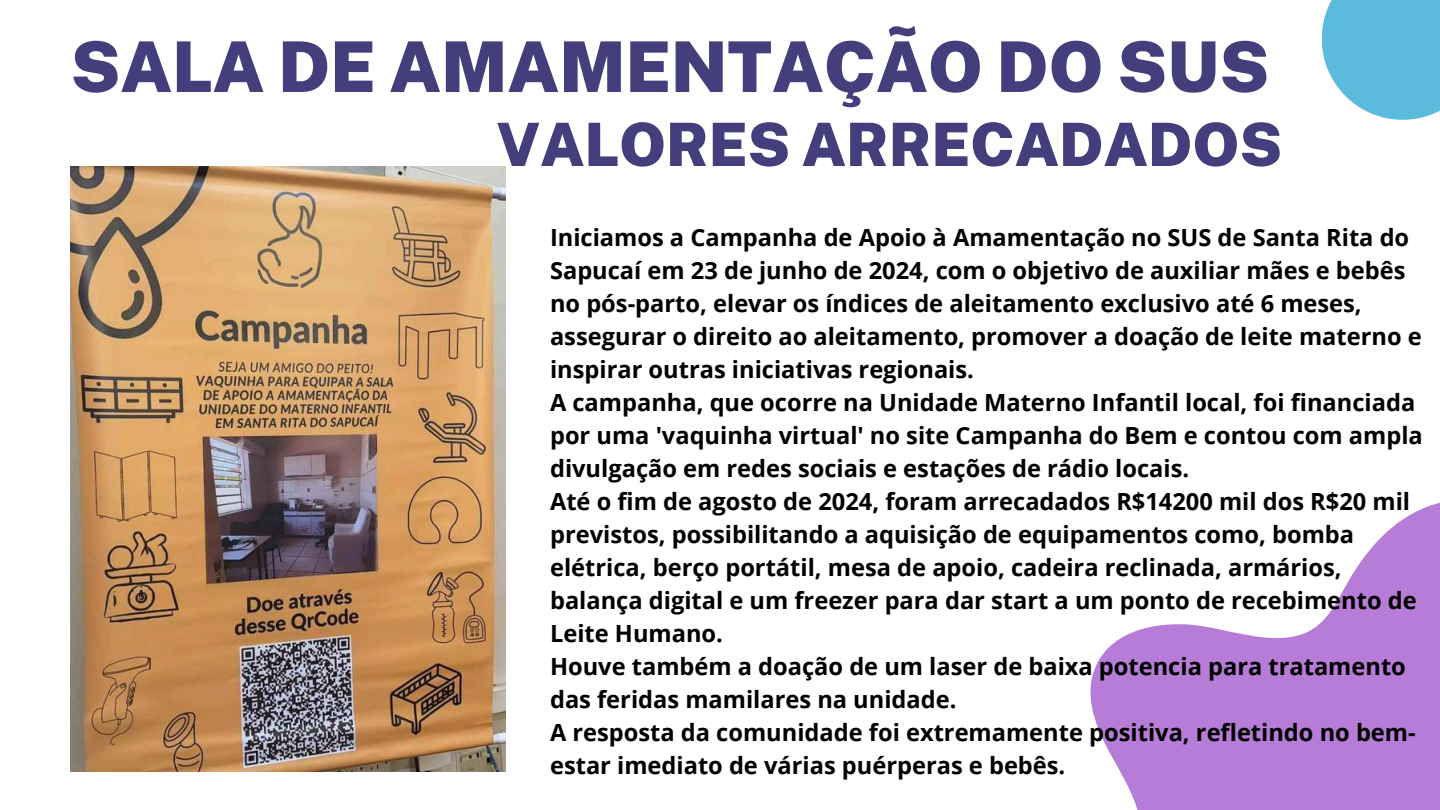
<style>
.page{position:relative;width:1440px;height:810px;background:#fff}
.page>*{position:absolute;margin:0;border:0;box-sizing:border-box;transform-origin:0 0}
.t1{font:900 70px "Public Sans";color:#443e7c}
.t2{font:900 59.8px "Public Sans";color:#443e7c}
.t3{font:700 23.6px/33px "Open Sans";color:#000}
</style>
<div class="page">
<svg style="left:1090px;top:502px;width:350px;height:308px;fill:#b77cd7"></svg>
<div style="left:1322px;top:0;width:118px;height:120px;background:#5bbbdd"></div>
<img style="left:70px;top:166px;width:435px;height:606px">
<h1 class="t1" style="left:70px;top:16px;width:1200px">SALA DE AMAMENTAÇÃO DO SUS</h1>
<h2 class="t2" style="left:496px;top:101px;width:787px">VALORES ARRECADADOS</h2>
<p class="t3" style="left:550px;top:220px;width:874px">Iniciamos a Campanha de Apoio à Amamentação no SUS de Santa Rita do Sapucaí em 23 de junho de 2024, com o objetivo de auxiliar mães e bebês no pós-parto, elevar os índices de aleitamento exclusivo até 6 meses, assegurar o direito ao aleitamento, promover a doação de leite materno e inspirar outras iniciativas regionais.<br>A campanha, que ocorre na Unidade Materno Infantil local, foi financiada por uma 'vaquinha virtual' no site Campanha do Bem e contou com ampla divulgação em redes sociais e estações de rádio locais.<br>Até o fim de agosto de 2024, foram arrecadados R$14200 mil dos R$20 mil previstos, possibilitando a aquisição de equipamentos como, bomba elétrica, berço portátil, mesa de apoio, cadeira reclinada, armários, balança digital e um freezer para dar start a um ponto de recebimento de Leite Humano.<br>Houve também a doação de um laser de baixa potencia para tratamento das feridas mamilares na unidade.<br>A resposta da comunidade foi extremamente positiva, refletindo no bem&shy;estar imediato de várias puérperas e bebês.</p>
</div>
